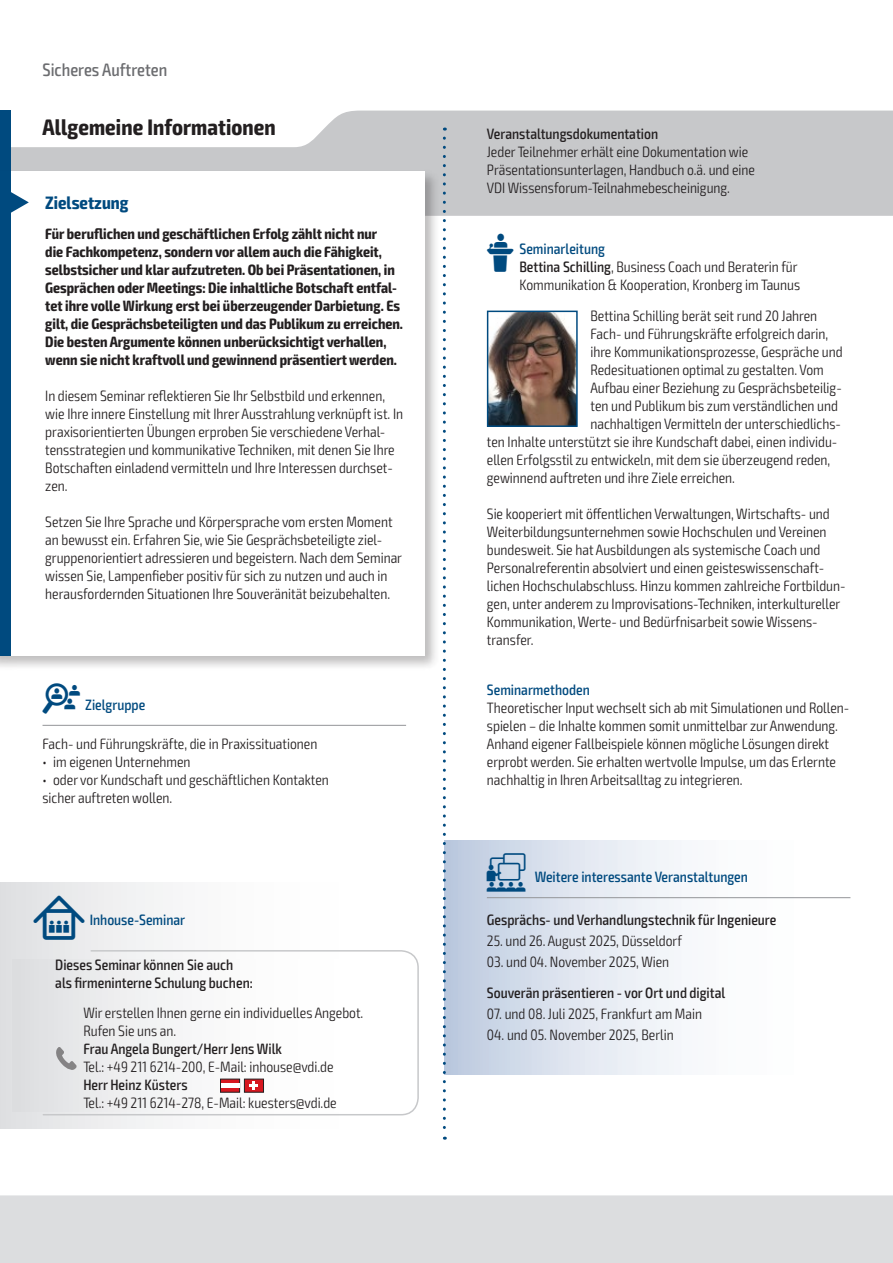
<style>
.page{position:relative;width:893px;height:1263px;background:#fff}
.page>*{position:absolute;margin:0;border:0;box-sizing:border-box;transform-origin:0 0}
.t1{font:700 condensed 22.5px "Exo 2";letter-spacing:.005em;color:#231f20}
.t2{font:500 condensed 18px "Exo 2";color:#6c6d70}
.t3{font:700 condensed 18px "Exo 2";color:#004a7f}
.t4{font:300 condensed 15px/18px "Exo 2";color:#231f20}
.t5{font:700 condensed 15px/18px "Exo 2";color:#231f20}
.t6{font:500 condensed 15px/18px "Exo 2";color:#231f20}
.t7{font:500 condensed 15px "Exo 2";color:#004a7f}
.s1{font-family:"VDI Iconset S4 A Regular";font-weight:400;font-stretch:normal}
.s2{font-family:"VDI Iconset S4 A Regular";font-weight:400;font-stretch:normal;font-size:15.45px}
.s3{font-family:"VDI Iconset S4 A Regular";font-weight:400;font-stretch:normal;color:#004a7f}
.s4{font-weight:500;color:#004a7f}
.s5{font-weight:500}
.s6{font-family:"VDI Iconset S4 A Regular";font-weight:400;font-stretch:normal;font-size:19.5px}
</style>
<div class="page">
<div style="left:0;top:1195px;width:893px;height:68px;background:#dcdddf"></div>
<svg style="left:11px;top:111px;width:881px;height:105px;fill:#c7c8ca"></svg>
<hr style="left:892px;top:111px;width:1px;height:105px;background:#004a7f">
<div style="left:0;top:111px;width:11px;height:63px;background:#004a7f"></div>
<hr style="left:43px;top:725px;width:363px;height:1px;background:#939598">
<div style="left:0;top:168px;width:440px;height:503px;background:#231f20;opacity:.3"></div>
<div style="left:0;top:171px;width:424px;height:485px;background:#fff"></div>
<div style="left:0;top:171px;width:11px;height:485px;background:#004a7f"></div>
<svg style="left:11px;top:192px;width:18px;height:21px"></svg>
<div style="left:0;top:882px;width:406px;height:247px;background:linear-gradient(to right,#e4e5e7,#fff)"></div>
<svg style="left:42px;top:949px;width:377px;height:167px"></svg>
<div style="left:13px;top:959px;width:382px;height:152px;background:linear-gradient(to right,#e3e3e5,#fff)"></div>
<svg style="left:220px;top:1079px;width:44px;height:13px"></svg>
<div style="left:221px;top:1083px;width:18px;height:5px;background:#fff"></div>
<svg style="left:56px;top:1047px;width:21px;height:23px"></svg>
<img style="left:490px;top:314px;width:85px;height:110px">
<div style="left:487px;top:311px;width:91px;height:116px;border:2px solid #004a7f"></div>
<div style="left:444px;top:840px;width:406px;height:234px;background:linear-gradient(to right,#c6d1e4,#fff)"></div>
<hr style="left:487px;top:897px;width:363px;height:1px;background:#939598">
<svg style="left:443px;top:138px;width:3px;height:1002px"></svg>
<p class="t2" style="left:43px;top:59px;width:126px">Sicheres Auftreten</p>
<h1 class="t1" style="left:43px;top:113px;width:235px">Allgemeine Informationen</h1>
<p class="t6" style="left:487px;top:125px;width:173px">Veranstaltungsdokumentation</p>
<p class="t4" style="left:487px;top:143px;width:270px">Jeder Teilnehmer erhält eine Dokumentation wie<br>Präsentationsunterlagen, Handbuch o.ä. und eine<br>VDI Wissensforum-Teilnahmebescheinigung.</p>
<p class="t3" style="left:45px;top:192px;width:85px">Zielsetzung</p>
<p class="t5" style="left:45px;top:225px;width:359px">Für beruflichen und geschäftlichen Erfolg zählt nicht nur<br>die Fachkompetenz, sondern vor allem auch die Fähigkeit, selbstsicher und klar aufzutreten. Ob bei Präsentationen, in Gesprächen oder Meetings: Die inhaltliche Botschaft entfal&shy;tet ihre volle Wirkung erst bei überzeugender Darbietung. Es gilt, die Gesprächsbeteiligten und das Publikum zu erreichen.<br>Die besten Argumente können unberücksichtigt verhallen, wenn sie nicht kraftvoll und gewinnend präsentiert werden.</p>
<p class="t4" style="left:45px;top:387px;width:359px">In diesem Seminar reflektieren Sie Ihr Selbstbild und erkennen, wie Ihre innere Einstellung mit Ihrer Ausstrahlung verknüpft ist. In praxisorientierten Übungen erproben Sie verschiedene Verhal&shy;tensstrategien und kommunikative Techniken, mit denen Sie Ihre Botschaften einladend vermitteln und Ihre Interessen durchset&shy;zen.</p>
<p class="t4" style="left:45px;top:513px;width:358px">Setzen Sie Ihre Sprache und Körpersprache vom ersten Moment an bewusst ein. Erfahren Sie, wie Sie Gesprächsbeteiligte ziel&shy;gruppenorientiert adressieren und begeistern. Nach dem Seminar wissen Sie, Lampenfieber positiv für sich zu nutzen und auch in herausfordernden Situationen Ihre Souveränität beizubehalten.</p>
<p class="t7" style="left:43px;top:696px;width:104px"><span class="s1">Z</span> Zielgruppe</p>
<p class="t4" style="left:43px;top:735px;width:276px">Fach- und Führungskräfte, die in Praxissituationen</p>
<p class="t4" style="left:43px;top:753px;width:150px">• im eigenen Unternehmen</p>
<p class="t4" style="left:43px;top:771px;width:288px">• oder vor Kundschaft und geschäftlichen Kontakten sicher auftreten wollen.</p>
<p class="t7" style="left:33px;top:911px;width:153px"><span class="s2">I</span> Inhouse-Seminar</p>
<p class="t6" style="left:55px;top:955px;width:199px">Dieses Seminar können Sie auch als firmeninterne Schulung buchen:</p>
<p class="t4" style="left:83px;top:1004px;width:282px">Wir erstellen Ihnen gerne ein individuelles Angebot.<br>Rufen Sie uns an.</p>
<p class="t6" style="left:83px;top:1040px;width:200px">Frau Angela Bungert/Herr Jens Wilk</p>
<p class="t4" style="left:83px;top:1058px;width:252px">Tel.: +49 211 6214-200, E-Mail: inhouse@vdi.de</p>
<p class="t6" style="left:83px;top:1076px;width:106px">Herr Heinz Küsters</p>
<p class="t4" style="left:83px;top:1094px;width:255px">Tel.: +49 211 6214-278, E-Mail: kuesters@vdi.de</p>
<p class="t4" style="left:519px;top:240px;width:282px;text-indent:-33px"><span class="s3">L</span> <span class="s4">Seminarleitung<br></span><span class="s5">Bettina Schilling</span>, Business Coach und Beraterin für<br>Kommunikation &amp; Kooperation, Kronberg im Taunus</p>
<p class="t4" style="left:590px;top:307px;width:228px">Bettina Schilling berät seit rund 20 Jahren</p>
<p class="t4" style="left:590px;top:325px;width:239px">Fach- und Führungskräfte erfolgreich darin,</p>
<p class="t4" style="left:590px;top:343px;width:254px">ihre Kommunikationsprozesse, Gespräche und</p>
<p class="t4" style="left:590px;top:361px;width:235px">Redesituationen optimal zu gestalten. Vom</p>
<p class="t4" style="left:590px;top:379px;width:253px">Aufbau einer Beziehung zu Gesprächsbeteilig-</p>
<p class="t4" style="left:590px;top:397px;width:249px">ten und Publikum bis zum verständlichen und</p>
<p class="t4" style="left:590px;top:415px;width:252px">nachhaltigen Vermitteln der unterschiedlichs-</p>
<p class="t4" style="left:487px;top:433px;width:352px">ten Inhalte unterstützt sie ihre Kundschaft dabei, einen individu-</p>
<p class="t4" style="left:487px;top:451px;width:345px">ellen Erfolgsstil zu entwickeln, mit dem sie überzeugend reden,</p>
<p class="t4" style="left:487px;top:469px;width:250px">gewinnend auftreten und ihre Ziele erreichen.</p>
<p class="t4" style="left:487px;top:505px;width:360px">Sie kooperiert mit öffentlichen Verwaltungen, Wirtschafts- und Weiterbildungsunternehmen sowie Hochschulen und Vereinen bundesweit. Sie hat Ausbildungen als systemische Coach und Personalreferentin absolviert und einen geisteswissenschaft&shy;lichen Hochschulabschluss. Hinzu kommen zahlreiche Fortbildun&shy;gen, unter anderem zu Improvisations-Techniken, interkultureller Kommunikation, Werte- und Bedürfnisarbeit sowie Wissens&shy;transfer.</p>
<p class="t7" style="left:487px;top:680px;width:104px">Seminarmethoden</p>
<p class="t4" style="left:487px;top:699px;width:364px">Theoretischer Input wechselt sich ab mit Simulationen und Rollen&shy;spielen – die Inhalte kommen somit unmittelbar zur Anwendung.<br>Anhand eigener Fallbeispiele können mögliche Lösungen direkt erprobt werden. Sie erhalten wertvolle Impulse, um das Erlernte nachhaltig in Ihren Arbeitsalltag zu integrieren.</p>
<p class="t7" style="left:487px;top:868px;width:263px"><span class="s6">W</span> Weitere interessante Veranstaltungen</p>
<p class="t6" style="left:487px;top:911px;width:291px">Gesprächs- und Verhandlungstechnik für Ingenieure</p>
<p class="t4" style="left:487px;top:932px;width:197px">25. und 26. August 2025, Düsseldorf</p>
<p class="t4" style="left:487px;top:953px;width:184px">03. und 04. November 2025, Wien</p>
<p class="t6" style="left:487px;top:984px;width:240px">Souverän präsentieren - vor Ort und digital</p>
<p class="t4" style="left:487px;top:1005px;width:217px">07. und 08. Juli 2025, Frankfurt am Main</p>
<p class="t4" style="left:487px;top:1026px;width:188px">04. und 05. November 2025, Berlin</p>
</div>
